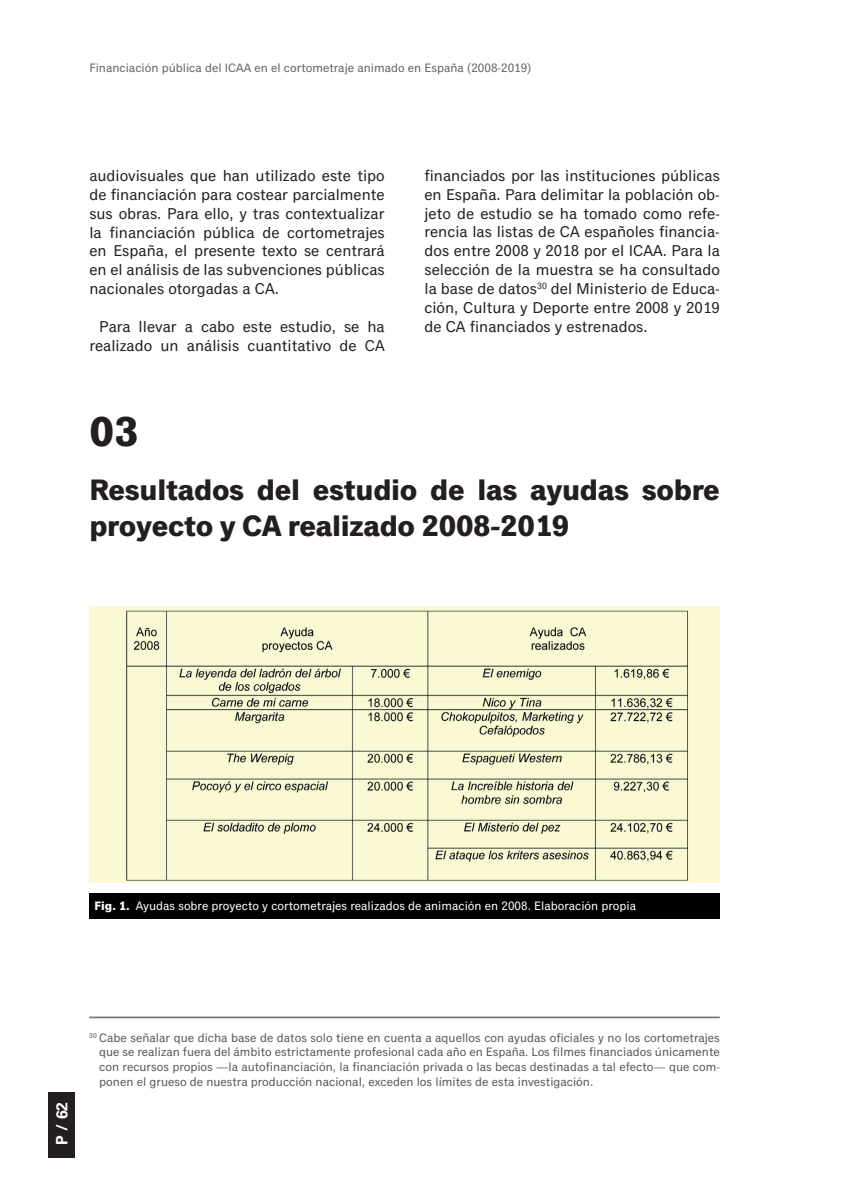
<style>
.page{position:relative;width:844px;height:1191px;background:#fff}
.page>*{position:absolute;margin:0;border:0;box-sizing:border-box;transform-origin:0 0}
.t1{font:700 42px "Classic Grotesque Pro";color:#231f20}
.t2{font:700 29.75px/35.7px "Classic Grotesque Pro";letter-spacing:-.01em;color:#231f20}
.t3{font:15.75px/18.9px "Classic Grotesque Pro";color:#231f20;text-align:justify}
.t4{font:700 15.75px "Univers LT Std";color:#fff}
.t5{font:12.25px/14.7px "Classic Grotesque Pro";color:#57585a;text-align:justify}
.t6{font:12.25px "Classic Grotesque Pro";color:#fff}
.t7{font:12.25px "Classic Grotesque Pro";color:#636366}
.t8{font:7.17px "Classic Grotesque Pro";color:#57585a}
.s1{font-weight:700}
</style>
<div class="page">
<hr style="left:89px;top:1016px;width:630px;height:2px;background:#231f20">
<img style="left:89px;top:607px;width:630px;height:275px">
<div style="left:89px;top:893px;width:630px;height:25px;background:#000001"></div>
<div style="left:49px;top:1092px;width:26px;height:65px;background:#231f20"></div>
<p class="t7" style="left:89px;top:61px;width:443px">Financiación pública del ICAA en el cortometraje animado en España (2008-2019)</p>
<p class="t3" style="left:89px;top:167px;width:297px">audiovisuales que han utilizado este tipo de financiación para costear parcialmente sus obras. Para ello, y tras contextualizar la financiación pública de cortometrajes en España, el presente texto se centrará en el análisis de las subvenciones públicas nacionales otorgadas a CA.</p>
<p class="t3" style="left:89px;top:318px;width:297px;text-align:right">Para llevar a cabo este estudio, se ha realizado un análisis cuantitativo de CA</p>
<h1 class="t1" style="left:89px;top:408px;width:51px">03</h1>
<p class="t3" style="left:424px;top:167px;width:297px">financiados por las instituciones públicas en España. Para delimitar la población ob&shy;jeto de estudio se ha tomado como refe&shy;rencia las listas de CA españoles financia&shy;dos entre 2008 y 2018 por el ICAA. Para la selección de la muestra se ha consultado la base de datos<sup>30</sup> del Ministerio de Educa&shy;ción, Cultura y Deporte entre 2008 y 2019 de CA financiados y estrenados.</p>
<h2 class="t2" style="left:89px;top:474px;width:632px">Resultados del estudio de las ayudas sobre proyecto y CA realizado 2008-2019</h2>
<p class="t6" style="left:94px;top:898px;width:543px"><span class="s1">Fig. 1.</span> Ayudas sobre proyecto y cortometrajes realizados de animación en 2008. Elaboración propia</p>
<p class="t4" style="left:53px;top:1144px;width:44px;rotate:-90deg">P / 62</p>
<p class="t8" style="left:89px;top:1031px;width:9px">30</p>
<p class="t5" style="left:99px;top:1030px;width:622px">Cabe señalar que dicha base de datos solo tiene en cuenta a aquellos con ayudas oficiales y no los cortometrajes que se realizan fuera del ámbito estrictamente profesional cada año en España. Los filmes financiados únicamente con recursos propios —la autofinanciación, la financiación privada o las becas destinadas a tal efecto— que com&shy;ponen el grueso de nuestra producción nacional, exceden los límites de esta investigación.</p>
</div>
